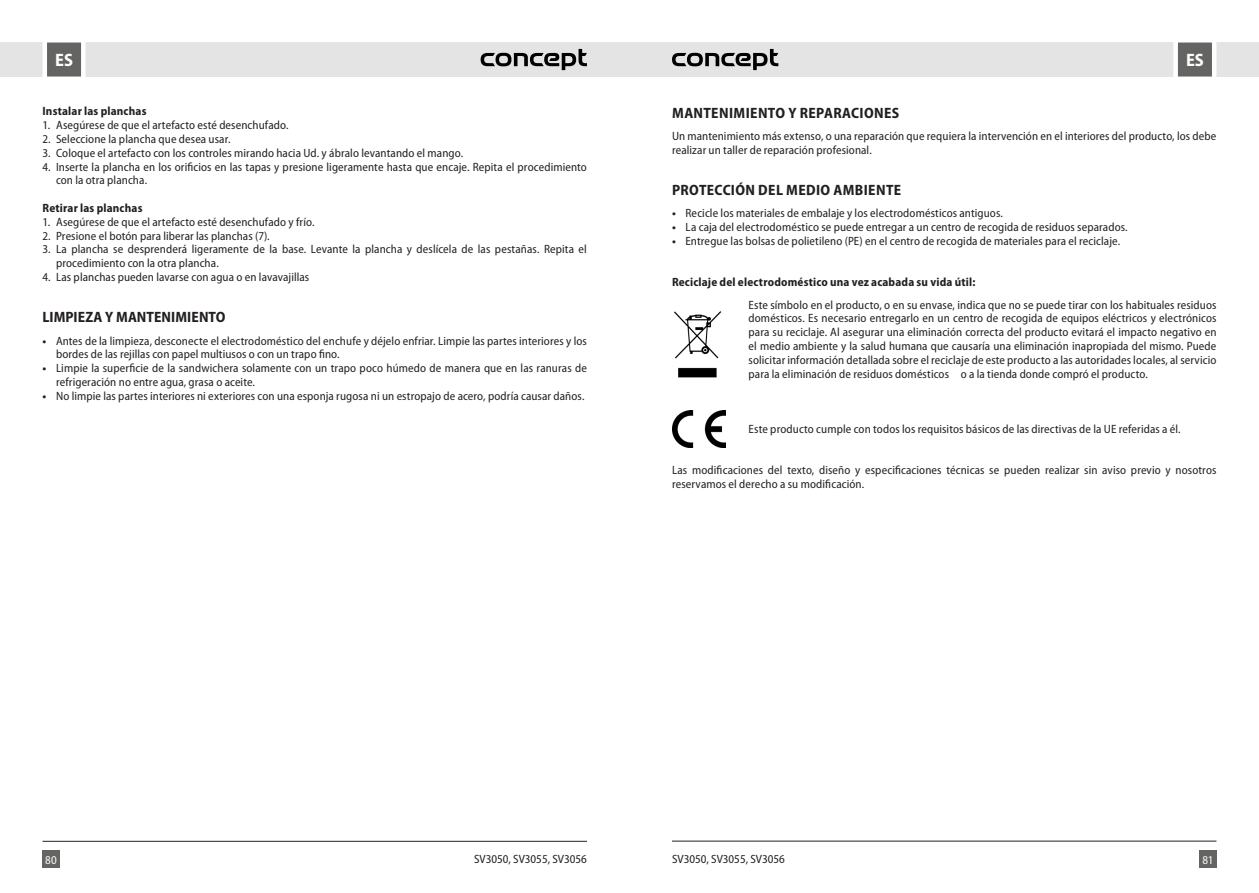
<style>
.page{position:relative;width:1259px;height:893px;background:#fff}
.page>*{position:absolute;margin:0;border:0;box-sizing:border-box;transform-origin:0 0}
.t1{font:700 semi-condensed 18px "Myriad Pro";color:#fff}
.t2{font:700 semi-condensed 15px "Myriad Pro";letter-spacing:.02em;color:#231f20}
.t3{font:semi-condensed 12px/13.8px "Myriad Pro";letter-spacing:.01em;color:#231f20}
.t4{font:700 semi-condensed 12px "Myriad Pro";letter-spacing:.015em;color:#231f20}
.t5{font:semi-condensed 12px "Myriad Pro";color:#fff}
.s1{font-weight:700}
</style>
<div class="page">
<div style="left:629px;top:43px;width:630px;height:34px;background:#e4e4e4"></div>
<div style="left:0;top:43px;width:629px;height:34px;background:#e4e4e4"></div>
<div style="left:43px;top:850px;width:17px;height:17px;background:#646463"></div>
<div style="left:1199px;top:850px;width:17px;height:17px;background:#646463"></div>
<svg style="left:1171px;top:42px;width:47px;height:35px;background:#8f8f8e"></svg>
<svg style="left:40px;top:42px;width:48px;height:35px;background:#919190"></svg>
<hr style="left:672px;top:841px;width:544px;height:1px;background:#231f20">
<hr style="left:43px;top:841px;width:544px;height:1px;background:#231f20">
<svg style="left:480px;top:49px;width:107px;height:21px"></svg>
<svg style="left:672px;top:49px;width:106px;height:21px"></svg>
<img style="left:674px;top:311px;width:48px;height:67px">
<img style="left:672px;top:410px;width:53px;height:37px">
<p class="t1" style="left:55px;top:50px;width:19px">ES</p>
<p class="t4" style="left:43px;top:105px;width:105px">Instalar las planchas</p>
<p class="t3" style="left:43px;top:118px;width:247px">1. Asegúrese de que el artefacto esté desenchufado.</p>
<p class="t3" style="left:43px;top:132px;width:189px">2. Seleccione la plancha que desea usar.</p>
<p class="t3" style="left:43px;top:146px;width:422px">3. Coloque el artefacto con los controles mirando hacia Ud. y ábralo levantando el mango.</p>
<p class="t3" style="left:56px;top:160px;width:532px;text-indent:-14px">4. Inserte la plancha en los orificios en las tapas y presione ligeramente hasta que encaje. Repita el procedimiento con la otra plancha.</p>
<p class="t4" style="left:43px;top:201px;width:101px">Retirar las planchas</p>
<p class="t3" style="left:43px;top:215px;width:273px">1. Asegúrese de que el artefacto esté desenchufado y frío.</p>
<p class="t3" style="left:43px;top:229px;width:229px">2. Presione el botón para liberar las planchas (7).</p>
<p class="t3" style="left:56px;top:243px;width:532px;text-indent:-14px">3. La plancha se desprenderá ligeramente de la base. Levante la plancha y deslícela de las pestañas. Repita el procedimiento con la otra plancha.</p>
<p class="t3" style="left:43px;top:270px;width:268px">4. Las planchas pueden lavarse con agua o en lavavajillas</p>
<p class="t2" style="left:43px;top:309px;width:185px">LIMPIEZA Y MANTENIMIENTO</p>
<p class="t3" style="left:56px;top:334px;width:532px;text-indent:-14px"><span class="s1">•</span> Antes de la limpieza, desconecte el electrodoméstico del enchufe y déjelo enfriar. Limpie las partes interiores y los bordes de las rejillas con papel multiusos o con un trapo fino.</p>
<p class="t3" style="left:56px;top:362px;width:532px;text-indent:-14px"><span class="s1">•</span> Limpie la superficie de la sandwichera solamente con un trapo poco húmedo de manera que en las ranuras de refrigeración no entre agua, grasa o aceite.</p>
<p class="t3" style="left:43px;top:389px;width:543px"><span class="s1">•</span> No limpie las partes interiores ni exteriores con una esponja rugosa ni un estropajo de acero, podría causar daños.</p>
<p class="t1" style="left:1186px;top:50px;width:19px">ES</p>
<p class="t2" style="left:672px;top:104px;width:229px">MANTENIMIENTO Y REPARACIONES</p>
<p class="t3" style="left:672px;top:129px;width:546px">Un mantenimiento más extenso, o una reparación que requiera la intervención en el interiores del producto, los debe realizar un taller de reparación profesional.</p>
<p class="t2" style="left:672px;top:182px;width:230px">PROTECCIÓN DEL MEDIO AMBIENTE</p>
<p class="t3" style="left:672px;top:207px;width:332px"><span class="s1">•</span> Recicle los materiales de embalaje y los electrodomésticos antiguos.</p>
<p class="t3" style="left:672px;top:221px;width:457px"><span class="s1">•</span> La caja del electrodoméstico se puede entregar a un centro de recogida de residuos separados.</p>
<p class="t3" style="left:672px;top:234px;width:449px"><span class="s1">•</span> Entregue las bolsas de polietileno (PE) en el centro de recogida de materiales para el reciclaje.</p>
<p class="t3" style="left:748px;top:271px;width:469px;line-height:22.4px;text-indent:-76px"><span class="s1">Reciclaje del electrodoméstico una vez acabada su vida útil:<br></span>Este símbolo en el producto, o en su envase, indica que no se puede tirar con los habituales residuos</p>
<p class="t3" style="left:748px;top:312px;width:469px;text-align:justify">domésticos. Es necesario entregarlo en un centro de recogida de equipos eléctricos y electrónicos para su reciclaje. Al asegurar una eliminación correcta del producto evitará el impacto negativo en el medio ambiente y la salud humana que causaría una eliminación inapropiada del mismo. Puede solicitar información detallada sobre el reciclaje de este producto a las autoridades locales, al servicio para la eliminación de residuos domésticos o a la tienda donde compró el producto.</p>
<p class="t3" style="left:748px;top:422px;width:434px">Este producto cumple con todos los requisitos básicos de las directivas de la UE referidas a él.</p>
<p class="t3" style="left:672px;top:464px;width:546px">Las modificaciones del texto, diseño y especificaciones técnicas se pueden realizar sin aviso previo y nosotros reservamos el derecho a su modificación.</p>
<p class="t5" style="left:45px;top:852px;width:13px">80</p>
<p class="t3" style="left:474px;top:852px;width:114px">SV3050, SV3055, SV3056</p>
<p class="t3" style="left:672px;top:852px;width:114px">SV3050, SV3055, SV3056</p>
<p class="t5" style="left:1202px;top:853px;width:13px">81</p>
</div>
